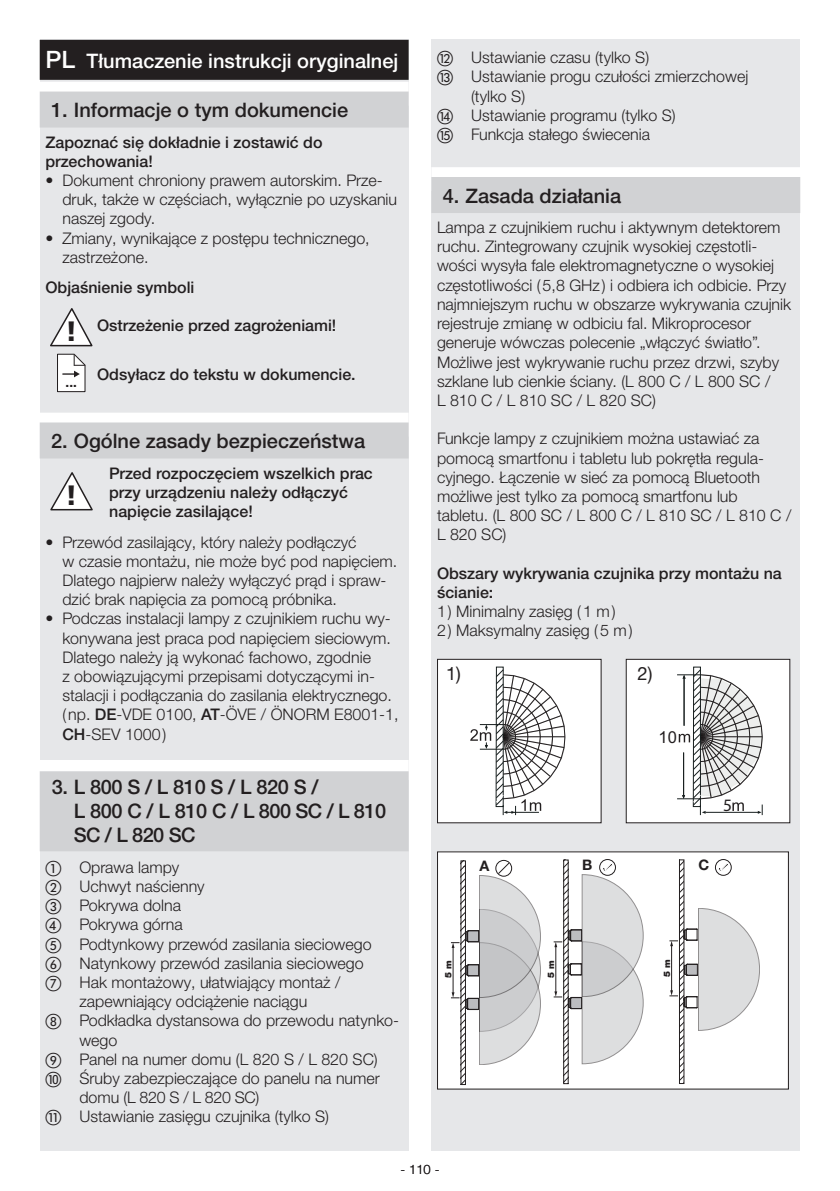
<style>
.page{position:relative;width:840px;height:1191px;background:#fff}
.page>*{position:absolute;margin:0;border:0;box-sizing:border-box;transform-origin:0 0}
.t1{font:900 28px "Frutiger LT Com";color:#231f20}
.t2{font:500 24px "Helvetica Neue LTW1 G";color:#fff}
.t3{font:500 20px "Helvetica Neue LTW1 G";color:#231f20}
.t4{font:500 20px/24px "Helvetica Neue LTW1 G";letter-spacing:-.02em;color:#231f20}
.t5{font:500 20px "Helvetica Neue LTW1 G";color:#fff}
.t6{font:18.4px "Helvetica Neue LTW1 G";color:#231f20}
.t7{font:17.4px "Myriad Pro";color:#231f20}
.t8{font:16.6px "Arial";color:#231f20}
.t9{font:300 16px/19.2px "Helvetica Neue LTW1 G";color:#231f20}
.t10{font:500 16px/19.2px "Helvetica Neue LTW1 G";color:#231f20}
.t11{font:300 16px "Helvetica Neue LTW1 G";letter-spacing:-.02em;color:#231f20}
.t12{font:700 14.6px "Helvetica Neue LT Pro";color:#231f20}
.t13{font:700 13.4px "Helvetica Neue LT Pro";color:#231f20}
.t14{font:300 13px "Helvetica Neue LTW1 G";color:#231f20}
.t15{font:900 9px "Helvetica Neue LT Pro";color:#231f20}
.s1{font-family:"Frutiger LT Com";font-weight:900;font-size:28px}
.s2{font-weight:500}
.s3{font-family:"European Pi One";font-weight:400}
</style>
<div class="page">
<div style="left:431px;top:40px;width:368px;height:1111px;background:#e6e7e9"></div>
<div style="left:431px;top:167px;width:368px;height:24px;background:#fff"></div>
<div style="left:431px;top:177px;width:368px;height:36px;background:#d1d2d4"></div>
<div style="left:437px;top:659px;width:163px;height:163px;background:#fff"></div>
<div style="left:495px;top:667px;width:8px;height:140px;border:1px solid #171e1e"></div>
<svg style="left:470px;top:669px;width:95px;height:146px"></svg>
<div style="left:437px;top:659px;width:164px;height:164px;border:1px solid #231f20"></div>
<div style="left:626px;top:659px;width:163px;height:163px;background:#fff"></div>
<svg style="left:677px;top:669px;width:85px;height:146px"></svg>
<div style="left:625px;top:659px;width:164px;height:164px;border:1px solid #231f20"></div>
<div style="left:437px;top:852px;width:351px;height:237px;background:#fff"></div>
<div style="left:563px;top:860px;width:5px;height:223px;border:1px solid #231f20"></div>
<div style="left:599px;top:859px;width:16px;height:16px;border:1px solid #231f20;border-radius:50%"></div>
<svg style="left:553px;top:862px;width:90px;height:202px"></svg>
<div style="left:679px;top:859px;width:4px;height:224px;border:1px solid #231f20"></div>
<svg style="left:669px;top:908px;width:90px;height:122px"></svg>
<svg style="left:715px;top:859px;width:15px;height:16px"></svg>
<div style="left:714px;top:859px;width:17px;height:16px;border:1px solid #231f20;border-radius:50%"></div>
<svg style="left:717px;top:862px;width:11px;height:10px"></svg>
<svg style="left:462px;top:862px;width:1px;height:216px"></svg>
<div style="left:460px;top:860px;width:5px;height:224px;border:1px solid #231f20"></div>
<hr style="left:452px;top:947px;width:1px;height:46px;background:#231f20">
<svg style="left:451px;top:942px;width:8px;height:6px"></svg>
<svg style="left:451px;top:992px;width:8px;height:6px"></svg>
<div style="left:495px;top:860px;width:16px;height:16px;border:1px solid #231f20;border-radius:50%"></div>
<svg style="left:465px;top:861px;width:75px;height:203px"></svg>
<div style="left:40px;top:40px;width:368px;height:1111px;background:#e6e7e9"></div>
<div style="left:40px;top:40px;width:368px;height:40px;background:#231f20"></div>
<div style="left:40px;top:82px;width:368px;height:24px;background:#fff"></div>
<div style="left:40px;top:92px;width:368px;height:36px;background:#d1d2d4"></div>
<div style="left:40px;top:413px;width:368px;height:24px;background:#fff"></div>
<div style="left:40px;top:422px;width:368px;height:36px;background:#d1d2d4"></div>
<div style="left:40px;top:760px;width:368px;height:20px;background:#fff"></div>
<div style="left:40px;top:771px;width:368px;height:80px;background:#d1d2d4"></div>
<svg style="left:50px;top:308px;width:42px;height:38px"></svg>
<svg style="left:57px;top:354px;width:28px;height:38px"></svg>
<svg style="left:50px;top:472px;width:43px;height:39px"></svg>
<h2 class="t2" style="left:45px;top:45px;width:31px">PL</h2>
<p class="t3" style="left:51px;top:98px;width:298px">1. Informacje o tym dokumencie</p>
<p class="t10" style="left:45px;top:132px;width:278px">Zapoznać się dokładnie i zostawić do przechowania!</p>
<p class="t9" style="left:62px;top:171px;width:336px;text-indent:-17px">• Dokument chroniony prawem autorskim. Prze&shy;druk, także w częściach, wyłącznie po uzyskaniu naszej zgody.</p>
<p class="t9" style="left:62px;top:228px;width:308px;text-indent:-17px">• Zmiany, wynikające z postępu technicznego, zastrzeżone.</p>
<p class="t10" style="left:45px;top:278px;width:150px">Objaśnienie symboli</p>
<p class="t10" style="left:65px;top:316px;width:273px"><span class="s1">!</span> Ostrzeżenie przed zagrożeniami!</p>
<p class="t5" style="left:87px;top:49px;width:313px">Tłumaczenie instrukcji oryginalnej</p>
<p class="t13" style="left:66px;top:374px;width:13px">...</p>
<p class="t10" style="left:97px;top:365px;width:260px">Odsyłacz do tekstu w dokumencie.</p>
<p class="t3" style="left:51px;top:429px;width:315px">2. Ogólne zasady bezpieczeństwa</p>
<h1 class="t1" style="left:65px;top:478px;width:14px">!</h1>
<p class="t10" style="left:109px;top:463px;width:265px">Przed rozpoczęciem wszelkich prac przy urządzeniu należy odłączyć napięcie zasilające!</p>
<p class="t9" style="left:62px;top:532px;width:336px;text-indent:-17px">• Przewód zasilający, który należy podłączyć<br>w czasie montażu, nie może być pod napięciem.<br>Dlatego najpierw należy wyłączyć prąd i spraw&shy;dzić brak napięcia za pomocą próbnika.</p>
<p class="t9" style="left:62px;top:609px;width:337px;text-indent:-17px">• Podczas instalacji lampy z czujnikiem ruchu wy&shy;konywana jest praca pod napięciem sieciowym.<br>Dlatego należy ją wykonać fachowo, zgodnie<br>z obowiązującymi przepisami dotyczącymi in&shy;stalacji i podłączania do zasilania elektrycznego. (np. <span class="s2">DE</span>-VDE 0100, <span class="s2">AT</span>-ÖVE / ÖNORM E8001-1, <span class="s2">CH</span>-SEV 1000)</p>
<p class="t4" style="left:74px;top:775px;width:314px;text-indent:-22px">3. L 800 S / L 810 S / L 820 S /<br>L 800 C / L 810 C / L 800 SC / L 810<br>SC / L 820 SC</p>
<p class="t9" style="left:45px;top:857px;width:135px"><span class="s3">A</span> Oprawa lampy</p>
<p class="t9" style="left:45px;top:876px;width:161px"><span class="s3">B</span> Uchwyt naścienny</p>
<p class="t9" style="left:45px;top:895px;width:137px"><span class="s3">C</span> Pokrywa dolna</p>
<p class="t9" style="left:45px;top:915px;width:139px"><span class="s3">D</span> Pokrywa górna</p>
<p class="t9" style="left:45px;top:934px;width:327px"><span class="s3">E</span> Podtynkowy przewód zasilania sieciowego</p>
<p class="t9" style="left:45px;top:953px;width:319px"><span class="s3">F</span> Natynkowy przewód zasilania sieciowego</p>
<p class="t9" style="left:45px;top:972px;width:296px"><span class="s3">G</span> Hak montażowy, ułatwiający montaż /</p>
<p class="t9" style="left:79px;top:991px;width:229px">zapewniający odciążenie naciągu</p>
<p class="t9" style="left:45px;top:1011px;width:355px"><span class="s3">H</span> Podkładka dystansowa do przewodu natynko-</p>
<p class="t9" style="left:79px;top:1030px;width:39px">wego</p>
<p class="t9" style="left:45px;top:1049px;width:334px"><span class="s3">I</span> Panel na numer domu (L 820 S / L 820 SC)</p>
<p class="t9" style="left:45px;top:1068px;width:336px"><span class="s3">J</span> Śruby zabezpieczające do panelu na numer</p>
<p class="t11" style="left:79px;top:1087px;width:181px">domu (L 820 S / L 820 SC)</p>
<p class="t9" style="left:45px;top:1107px;width:285px"><span class="s3">K</span> Ustawianie zasięgu czujnika (tylko S)</p>
<p class="t9" style="left:437px;top:48px;width:213px"><span class="s3">L</span> Ustawianie czasu (tylko S)</p>
<p class="t9" style="left:437px;top:67px;width:312px"><span class="s3">M</span> Ustawianie progu czułości zmierzchowej</p>
<p class="t9" style="left:471px;top:86px;width:56px">(tylko S)</p>
<p class="t9" style="left:437px;top:105px;width:240px"><span class="s3">N</span> Ustawianie programu (tylko S)</p>
<p class="t9" style="left:437px;top:125px;width:214px"><span class="s3">O</span> Funkcja stałego świecenia</p>
<p class="t3" style="left:442px;top:183px;width:180px">4. Zasada działania</p>
<p class="t9" style="left:437px;top:218px;width:355px">Lampa z czujnikiem ruchu i aktywnym detektorem ruchu. Zintegrowany czujnik wysokiej częstotli&shy;wości wysyła fale elektromagnetyczne o wysokiej częstotliwości (5,8 GHz ) i odbiera ich odbicie. Przy najmniejszym ruchu w obszarze wykrywania czujnik rejestruje zmianę w odbiciu fal. Mikroprocesor generuje wówczas polecenie „włączyć światło”.<br>Możliwe jest wykrywanie ruchu przez drzwi, szyby szklane lub cienkie ściany. (L 800 C / L 800 SC /<br>L 810 C / L 810 SC / L 820 SC)</p>
<p class="t9" style="left:437px;top:429px;width:355px">Funkcje lampy z czujnikiem można ustawiać za pomocą smartfonu i tabletu lub pokrętła regula&shy;cyjnego. Łączenie w sieć za pomocą Bluetooth możliwe jest tylko za pomocą smartfonu lub tabletu. (L 800 SC / L 800 C / L 810 SC / L 810 C / L 820 SC)</p>
<p class="t10" style="left:437px;top:563px;width:346px">Obszary wykrywania czujnika przy montażu na ścianie:</p>
<p class="t9" style="left:437px;top:602px;width:180px">1) Minimalny zasięg (1 m)</p>
<p class="t9" style="left:437px;top:621px;width:197px">2) Maksymalny zasięg (5 m)</p>
<p class="t6" style="left:446px;top:662px;width:38px">1) 1)</p>
<p class="t6" style="left:616px;top:662px;width:38px">2) 2)</p>
<p class="t12" style="left:479px;top:857px;width:11px">A</p>
<p class="t15" style="left:442px;top:977px;width:19px;rotate:-90deg">5 m</p>
<p class="t8" style="left:637px;top:726px;width:41px">10 10</p>
<p class="t7" style="left:722px;top:794px;width:10px">5</p>
<p class="t12" style="left:581px;top:855px;width:12px">B</p>
<p class="t12" style="left:698px;top:855px;width:12px">C</p>
<p class="t15" style="left:545px;top:977px;width:19px;rotate:-90deg">5 m</p>
<p class="t15" style="left:661px;top:977px;width:19px;rotate:-90deg">5 m</p>
<p class="t14" style="left:400px;top:1161px;width:41px">- 110 -</p>
</div>
